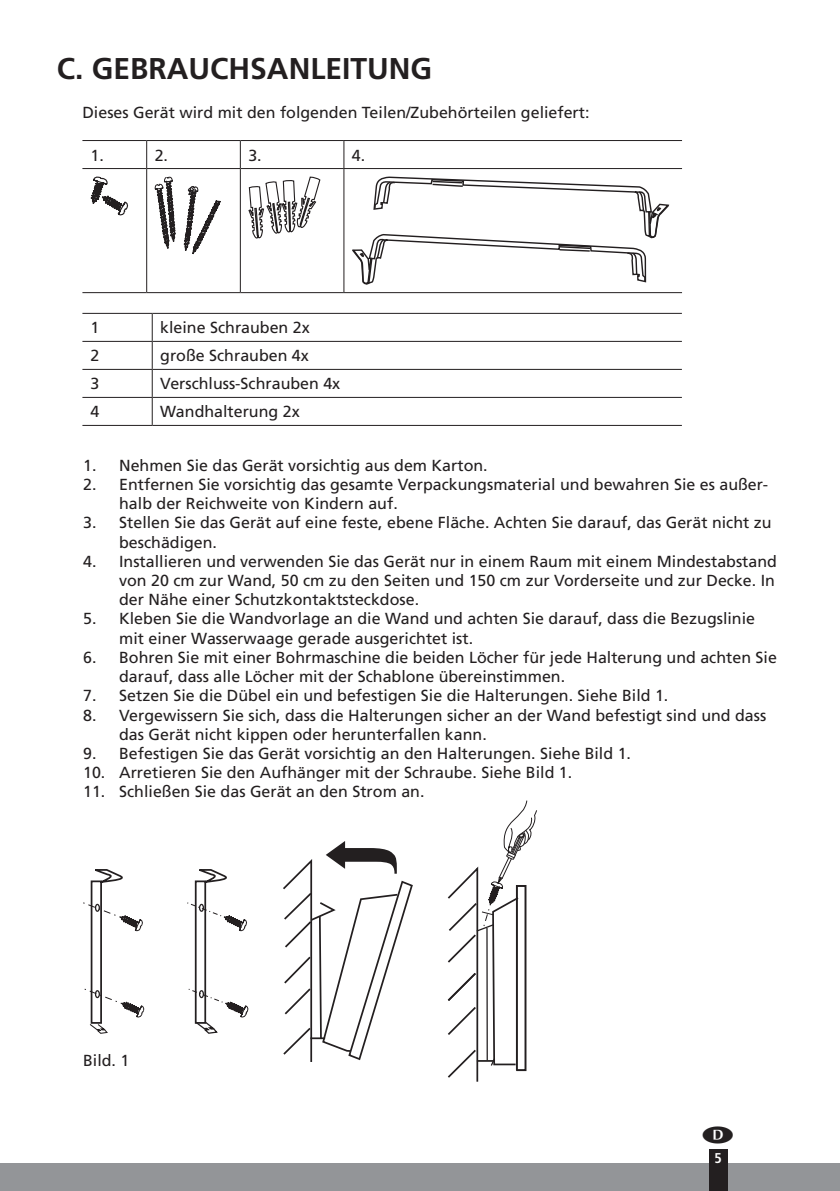
<style>
.page{position:relative;width:840px;height:1191px;background:#fff}
.page>*{position:absolute;margin:0;border:0;box-sizing:border-box;transform-origin:0 0}
.t1{font:700 30px "Frutiger LT Com";color:#231f20}
.t2{font:16px/19.2px "Frutiger LT Com";color:#231f20}
.t3{font:16px "Frutiger LT Std";color:#231f20}
.t4{font:700 condensed 14.2px "Frutiger LT Std";color:#fff}
</style>
<div class="page">
<hr style="left:82px;top:140px;width:65px;height:1px;background:#231f20">
<hr style="left:147px;top:140px;width:93px;height:1px;background:#231f20">
<svg style="left:146px;top:141px;width:1px;height:27px"></svg>
<hr style="left:240px;top:140px;width:104px;height:1px;background:#231f20">
<svg style="left:240px;top:141px;width:1px;height:27px"></svg>
<hr style="left:344px;top:140px;width:337px;height:1px;background:#231f20">
<svg style="left:343px;top:141px;width:1px;height:27px"></svg>
<hr style="left:82px;top:168px;width:65px;height:1px;background:#231f20">
<hr style="left:147px;top:168px;width:93px;height:1px;background:#231f20">
<hr style="left:146px;top:169px;width:1px;height:123px;background:#231f20">
<hr style="left:240px;top:168px;width:104px;height:1px;background:#231f20">
<hr style="left:240px;top:169px;width:1px;height:123px;background:#231f20">
<hr style="left:344px;top:168px;width:337px;height:1px;background:#231f20">
<hr style="left:343px;top:169px;width:1px;height:123px;background:#231f20">
<hr style="left:82px;top:292px;width:65px;height:1px;background:#231f20">
<hr style="left:147px;top:292px;width:93px;height:1px;background:#231f20">
<hr style="left:240px;top:292px;width:104px;height:1px;background:#231f20">
<hr style="left:344px;top:292px;width:337px;height:1px;background:#231f20">
<svg style="left:90px;top:176px;width:39px;height:40px"></svg>
<svg style="left:154px;top:176px;width:67px;height:79px"></svg>
<svg style="left:248px;top:176px;width:73px;height:63px"></svg>
<svg style="left:352px;top:176px;width:318px;height:109px"></svg>
<hr style="left:82px;top:313px;width:70px;height:1px;background:#231f20">
<hr style="left:152px;top:313px;width:529px;height:1px;background:#231f20">
<hr style="left:82px;top:341px;width:70px;height:1px;background:#231f20">
<hr style="left:152px;top:341px;width:529px;height:1px;background:#231f20">
<hr style="left:82px;top:369px;width:70px;height:1px;background:#231f20">
<hr style="left:152px;top:369px;width:529px;height:1px;background:#231f20">
<hr style="left:82px;top:397px;width:70px;height:1px;background:#231f20">
<hr style="left:152px;top:397px;width:529px;height:1px;background:#231f20">
<svg style="left:152px;top:314px;width:1px;height:111px"></svg>
<hr style="left:82px;top:425px;width:70px;height:1px;background:#231f20">
<hr style="left:152px;top:425px;width:529px;height:1px;background:#231f20">
<svg style="left:187px;top:869px;width:61px;height:165px"></svg>
<svg style="left:83px;top:869px;width:61px;height:165px"></svg>
<svg style="left:447px;top:800px;width:90px;height:282px"></svg>
<svg style="left:283px;top:841px;width:130px;height:221px"></svg>
<div style="left:0;top:1163px;width:839px;height:28px;background:#939598"></div>
<div style="left:708px;top:1149px;width:19px;height:42px;background:#231f20"></div>
<p class="t1" style="left:57px;top:51px;width:377px">C. GEBRAUCHSANLEITUNG</p>
<p class="t2" style="left:82px;top:103px;width:508px">Dieses Gerät wird mit den folgenden Teilen/Zubehörteilen geliefert:</p>
<p class="t3" style="left:90px;top:146px;width:15px">1.</p>
<p class="t3" style="left:155px;top:146px;width:15px">2.</p>
<p class="t3" style="left:248px;top:146px;width:15px">3.</p>
<p class="t3" style="left:352px;top:146px;width:15px">4.</p>
<p class="t2" style="left:90px;top:318px;width:10px">1</p>
<p class="t2" style="left:160px;top:318px;width:151px">kleine Schrauben 2x</p>
<p class="t2" style="left:90px;top:346px;width:10px">2</p>
<p class="t2" style="left:160px;top:346px;width:150px">große Schrauben 4x</p>
<p class="t2" style="left:90px;top:374px;width:10px">3</p>
<p class="t2" style="left:160px;top:374px;width:181px">Verschluss-Schrauben 4x</p>
<p class="t2" style="left:90px;top:402px;width:10px">4</p>
<p class="t2" style="left:160px;top:402px;width:141px">Wandhalterung 2x</p>
<p class="t2" style="left:83px;top:456px;width:406px">1. Nehmen Sie das Gerät vorsichtig aus dem Karton.</p>
<p class="t2" style="left:119px;top:475px;width:650px;text-indent:-36px">2. Entfernen Sie vorsichtig das gesamte Verpackungsmaterial und bewahren Sie es außer&shy;halb der Reichweite von Kindern auf.</p>
<p class="t2" style="left:119px;top:513px;width:653px;text-indent:-36px">3. Stellen Sie das Gerät auf eine feste, ebene Fläche. Achten Sie darauf, das Gerät nicht zu beschädigen.</p>
<p class="t2" style="left:119px;top:552px;width:659px;text-indent:-36px">4. Installieren und verwenden Sie das Gerät nur in einem Raum mit einem Mindestabstand von 20 cm zur Wand, 50 cm zu den Seiten und 150 cm zur Vorderseite und zur Decke. In der Nähe einer Schutzkontaktsteckdose.</p>
<p class="t2" style="left:119px;top:609px;width:637px;text-indent:-36px">5. Kleben Sie die Wandvorlage an die Wand und achten Sie darauf, dass die Bezugslinie mit einer Wasserwaage gerade ausgerichtet ist.</p>
<p class="t2" style="left:119px;top:648px;width:659px;text-indent:-36px">6. Bohren Sie mit einer Bohrmaschine die beiden Löcher für jede Halterung und achten Sie darauf, dass alle Löcher mit der Schablone übereinstimmen.</p>
<p class="t2" style="left:83px;top:686px;width:586px">7. Setzen Sie die Dübel ein und befestigen Sie die Halterungen. Siehe Bild 1.</p>
<p class="t2" style="left:119px;top:705px;width:648px;text-indent:-36px">8. Vergewissern Sie sich, dass die Halterungen sicher an der Wand befestigt sind und dass das Gerät nicht kippen oder herunterfallen kann.</p>
<p class="t2" style="left:83px;top:744px;width:549px">9. Befestigen Sie das Gerät vorsichtig an den Halterungen. Siehe Bild 1.</p>
<p class="t2" style="left:83px;top:763px;width:490px">10. Arretieren Sie den Aufhänger mit der Schraube. Siehe Bild 1.</p>
<p class="t2" style="left:83px;top:782px;width:342px">11. Schließen Sie das Gerät an den Strom an.</p>
<p class="t3" style="left:83px;top:1051px;width:48px">Bild. 1</p>
<p class="t4" style="left:714px;top:1150px;width:9px">5</p>
</div>
